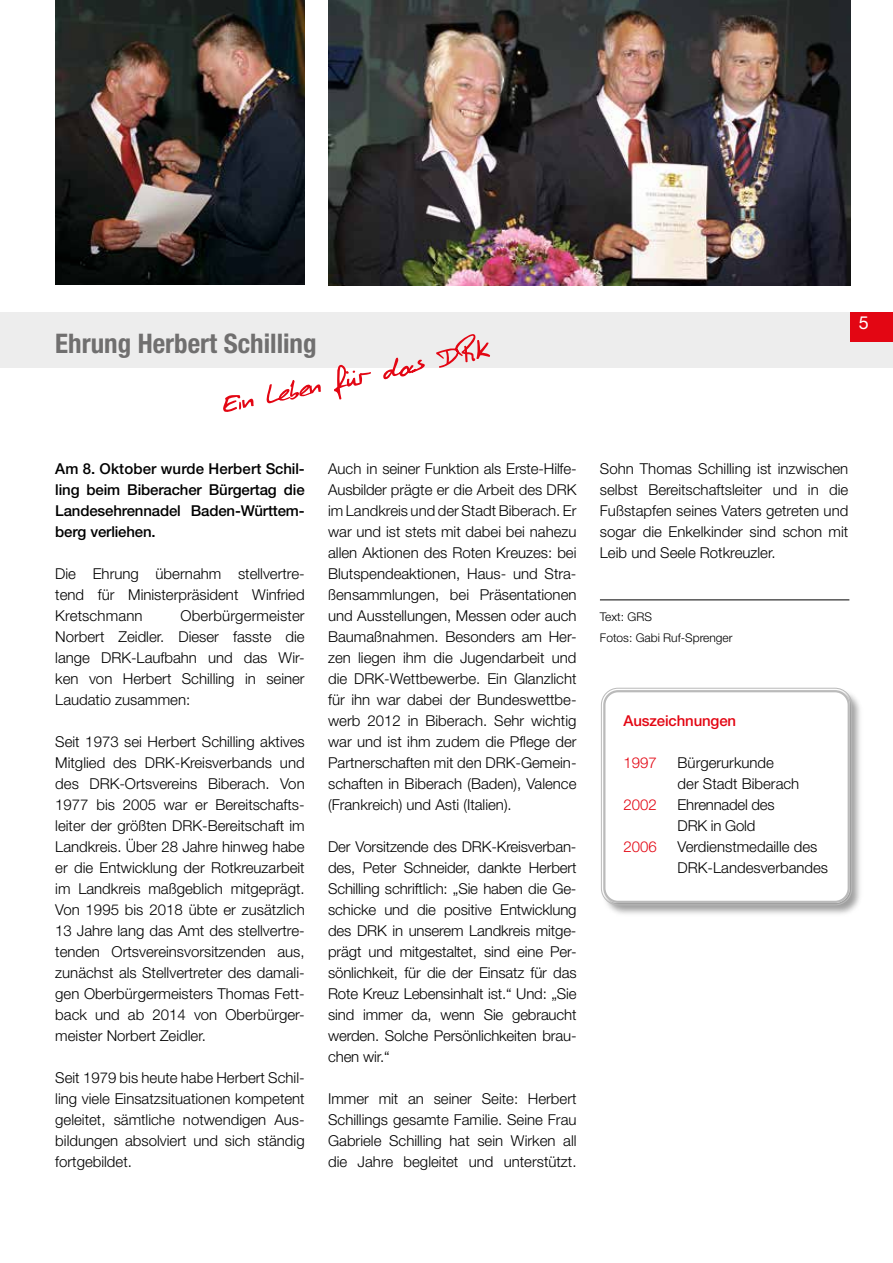
<style>
.page{position:relative;width:893px;height:1263px;background:#fff}
.page>*{position:absolute;margin:0;border:0;box-sizing:border-box;transform-origin:0 0}
.t1{font:700 condensed 27px "Helvetica Neue LT Std";color:#706f6f}
.t2{font:18px "Helvetica Neue LT Std";color:#fff}
.t3{font:300 15px/21px "Helvetica Neue LT Std";color:#000;text-align:justify}
.t4{font:500 15px/21px "Helvetica Neue LT Std";letter-spacing:-.01em;color:#000;text-align:justify}
.t5{font:500 15px "Helvetica Neue LT Std";letter-spacing:-.01em;color:#e30613}
.t6{font:300 15px "Helvetica Neue LT Std";color:#e30613}
.t7{font:300 12px/21px "Helvetica Neue LT Std";color:#000}
</style>
<div class="page">
<div style="left:0;top:313px;width:893px;height:55px;background:#ededed"></div>
<div style="left:850px;top:312px;width:43px;height:30px;background:#e30613"></div>
<div style="left:601px;top:688px;width:263px;height:229px;background:#000;opacity:.38"></div>
<div style="left:603px;top:690px;width:247px;height:213px;background:#fff;border-radius:15px"></div>
<div style="left:601px;top:688px;width:251px;height:217px;border:1px solid #bababa;border-radius:17px"></div>
<div style="left:603px;top:690px;width:247px;height:213px;border:2px solid #bababa;border-radius:14px"></div>
<hr style="left:600px;top:600px;width:249px;height:1px;background:#000">
<svg style="left:223px;top:334px;width:267px;height:78px"></svg>
<img style="left:55px;top:0;width:249px;height:285px">
<img style="left:328px;top:0;width:522px;height:285px">
<h1 class="t1" style="left:55px;top:327px;width:263px">Ehrung Herbert Schilling</h1>
<p class="t2" style="left:859px;top:311px;width:12px">5</p>
<p class="t4" style="left:55px;top:458px;width:251px">Am 8. Oktober wurde Herbert Schil&shy;ling beim Biberacher Bürgertag die Landesehrennadel Baden-Württem&shy;berg verliehen.</p>
<p class="t3" style="left:55px;top:563px;width:251px">Die Ehrung übernahm stellvertre&shy;tend für Ministerpräsident Winfried Kretschmann</p>
<p class="t3" style="left:55px;top:605px;width:251px;text-indent:125px">Oberbürgermeister Norbert Zeidler. Dieser fasste die lange DRK-Laufbahn und das Wir&shy;ken von Herbert Schilling in seiner Laudatio zusammen:</p>
<p class="t3" style="left:55px;top:731px;width:251px">Seit 1973 sei Herbert Schilling aktives Mitglied des DRK-Kreisverbands und des DRK-Ortsvereins Biberach. Von 1977 bis 2005 war er Bereitschafts&shy;leiter der größten DRK-Bereitschaft im Landkreis. Über 28 Jahre hinweg habe er die Entwicklung der Rotkreuzarbeit im Landkreis maßgeblich mitgeprägt.<br>Von 1995 bis 2018 übte er zusätzlich 13 Jahre lang das Amt des stellvertre&shy;tenden Ortsvereinsvorsitzenden aus, zunächst als Stellvertreter des damali&shy;gen Oberbürgermeisters Thomas Fett&shy;back und ab 2014 von Oberbürger&shy;meister Norbert Zeidler.</p>
<p class="t3" style="left:55px;top:1067px;width:251px">Seit 1979 bis heute habe Herbert Schil&shy;ling viele Einsatzsituationen kompetent geleitet, sämtliche notwendigen Aus&shy;bildungen absolviert und sich ständig fortgebildet.</p>
<p class="t3" style="left:328px;top:458px;width:250px">Auch in seiner Funktion als Erste-Hilfe-Ausbilder prägte er die Arbeit des DRK im Landkreis und der Stadt Biberach. Er war und ist stets mit dabei bei nahezu allen Aktionen des Roten Kreuzes: bei Blutspendeaktionen, Haus- und Stra&shy;ßensammlungen, bei Präsentationen und Ausstellungen, Messen oder auch Baumaßnahmen. Besonders am Her&shy;zen liegen ihm die Jugendarbeit und die DRK-Wettbewerbe. Ein Glanzlicht für ihn war dabei der Bundeswettbe&shy;werb 2012 in Biberach. Sehr wichtig war und ist ihm zudem die Pflege der Partnerschaften mit den DRK-Gemein&shy;schaften in Biberach (Baden), Valence (Frankreich) und Asti (Italien).</p>
<p class="t3" style="left:328px;top:836px;width:250px">Der Vorsitzende des DRK-Kreisverban&shy;des, Peter Schneider, dankte Herbert Schilling schriftlich: „Sie haben die Ge&shy;schicke und die positive Entwicklung des DRK in unserem Landkreis mitge&shy;prägt und mitgestaltet, sind eine Per&shy;sönlichkeit, für die der Einsatz für das Rote Kreuz Lebensinhalt ist.“ Und: „Sie sind immer da, wenn Sie gebraucht werden. Solche Persönlichkeiten brau&shy;chen wir.“</p>
<p class="t3" style="left:328px;top:1088px;width:250px">Immer mit an seiner Seite: Herbert Schillings gesamte Familie. Seine Frau Gabriele Schilling hat sein Wirken all die Jahre begleitet und unterstützt.</p>
<p class="t3" style="left:600px;top:458px;width:250px">Sohn Thomas Schilling ist inzwischen selbst Bereitschaftsleiter und in die Fußstapfen seines Vaters getreten und sogar die Enkelkinder sind schon mit Leib und Seele Rotkreuzler.</p>
<p class="t7" style="left:600px;top:606px;width:134px">Text: GRS<br>Fotos: Gabi Ruf-Sprenger</p>
<p class="t5" style="left:624px;top:712px;width:114px">Auszeichnungen</p>
<p class="t6" style="left:624px;top:753px;width:35px">1997</p>
<p class="t3" style="left:678px;top:752px;width:123px">Bürgerurkunde<br>der Stadt Biberach</p>
<p class="t6" style="left:624px;top:795px;width:35px">2002</p>
<p class="t3" style="left:678px;top:794px;width:99px">Ehrennadel des<br>DRK in Gold</p>
<p class="t6" style="left:624px;top:837px;width:35px">2006</p>
<p class="t3" style="left:678px;top:836px;width:152px">Verdienstmedaille des<br>DRK-Landesverbandes</p>
</div>
